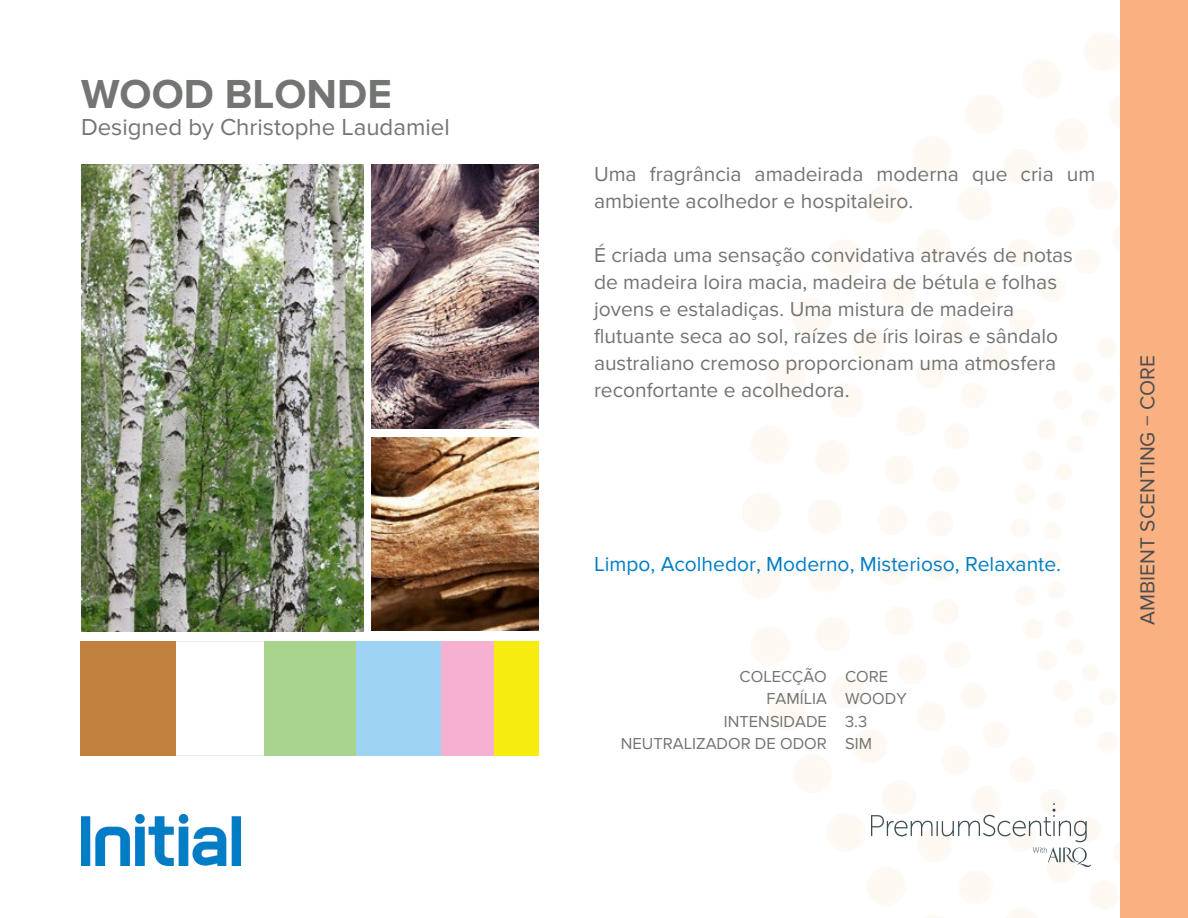
<style>
.page{position:relative;width:1188px;height:918px;background:#fff}
.page>*{position:absolute;margin:0;border:0;box-sizing:border-box;transform-origin:0 0}
.t1{font:700 42px "Proxima Nova";color:#737572}
.t2{font:24px "Proxima Nova";color:#737572}
.t3{font:21px/27px "Proxima Nova";color:#737572}
.t4{font:21px "Proxima Nova";color:#007dc5}
.t5{font:21px "Proxima Nova";color:#4d4d4f}
.t6{font:16.5px/22.5px "Proxima Nova";color:#737572;text-align:right}
</style>
<div class="page">
<img style="left:809px;top:66px;width:311px;height:852px">
<div style="left:1120px;top:0;width:68px;height:918px;background:#fab182"></div>
<img style="left:81px;top:164px;width:282px;height:467px">
<img style="left:372px;top:164px;width:166px;height:265px">
<img style="left:372px;top:437px;width:166px;height:194px">
<div style="left:468px;top:641px;width:70px;height:115px;background:#f7ec0f"></div>
<div style="left:438px;top:641px;width:55px;height:115px;background:#f6b1d0"></div>
<div style="left:355px;top:641px;width:86px;height:115px;background:#9ed3f3"></div>
<svg style="left:175px;top:641px;width:90px;height:115px"></svg>
<div style="left:265px;top:641px;width:90px;height:115px;background:#a7d38c"></div>
<div style="left:81px;top:641px;width:94px;height:115px;background:#c0813f"></div>
<img style="left:81px;top:814px;width:160px;height:51px">
<img style="left:871px;top:790px;width:220px;height:76px">
<h1 class="t1" style="left:81px;top:74px;width:312px">WOOD BLONDE</h1>
<p class="t2" style="left:81px;top:116px;width:370px">Designed by Christophe Laudamiel</p>
<p class="t3" style="left:594px;top:162px;width:503px">Uma fragrância amadeirada moderna que cria um ambiente acolhedor e hospitaleiro.</p>
<p class="t3" style="left:594px;top:243px;width:481px">É criada uma sensação convidativa através de notas de madeira loira macia, madeira de bétula e folhas jovens e estaladiças. Uma mistura de madeira flutuante seca ao sol, raízes de íris loiras e sândalo australiano cremoso proporcionam uma atmosfera reconfortante e acolhedora.</p>
<p class="t4" style="left:594px;top:554px;width:469px">Limpo, Acolhedor, Moderno, Misterioso, Relaxante.</p>
<p class="t6" style="left:621px;top:666px;width:208px">COLECÇÃO<br>FAMÍLIA<br>INTENSIDADE<br>NEUTRALIZADOR DE ODOR</p>
<p class="t6" style="left:845px;top:666px;width:63px;text-align:left">CORE<br>WOODY<br>3.3<br>SIM</p>
<p class="t5" style="left:1138px;top:625px;width:271px;rotate:-90deg">AMBIENT SCENTING − CORE</p>
</div>
